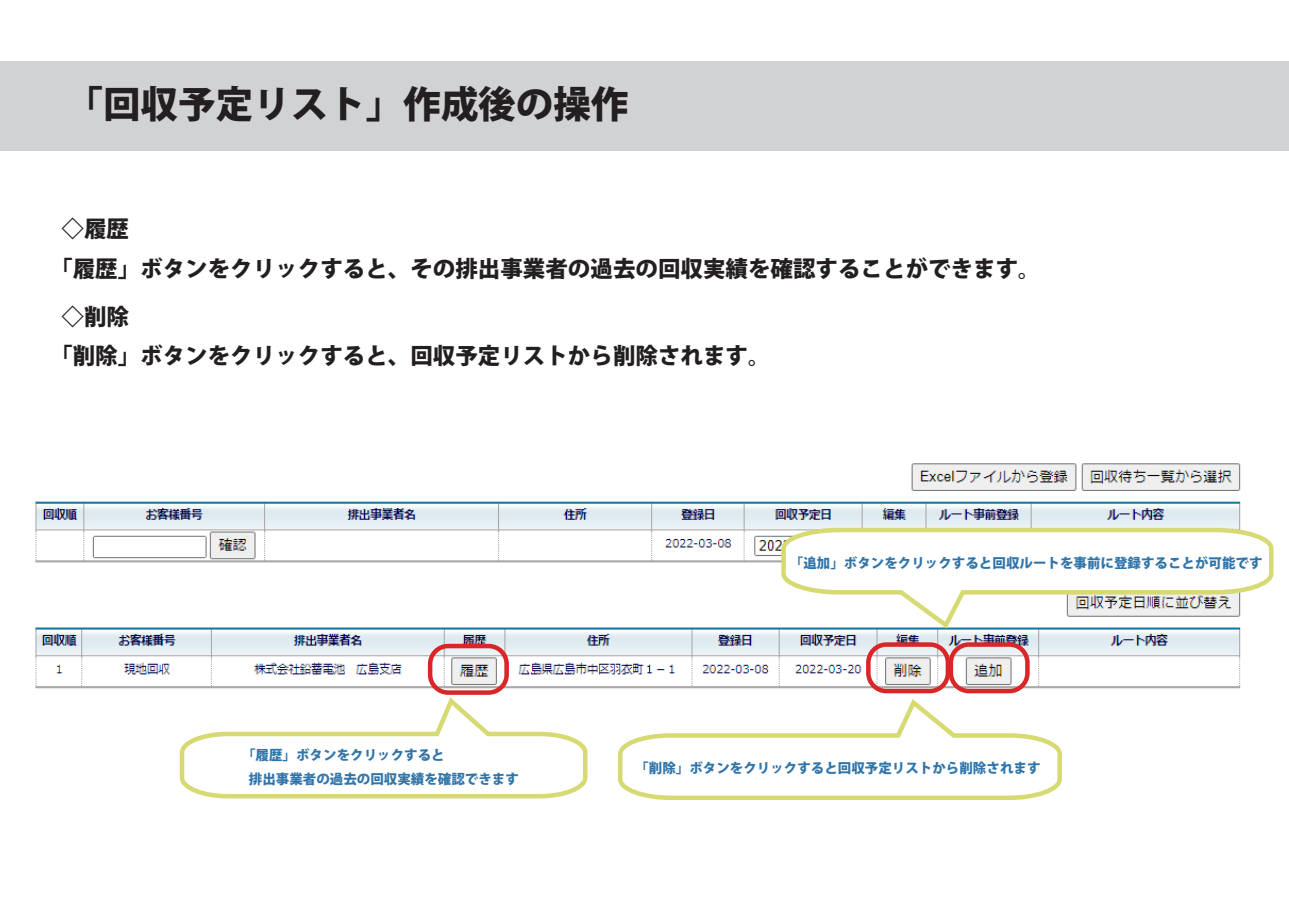
<style>
.page{position:relative;width:1289px;height:919px;background:#fff}
.page>*{position:absolute;margin:0;border:0;box-sizing:border-box;transform-origin:0 0}
.t1{font:800 37.5px "Koz Go Pr 6 N";color:#231f20}
.t2{font:800 22.5px/39.3px "Koz Go Pr 6 N";color:#231f20}
.t3{font:800 13.5px/23.7px "Koz Go Pr 6 N";color:#3075aa}
</style>
<div class="page">
<div style="left:0;top:62px;width:1288px;height:89px;background:#d1d2d4"></div>
<img style="left:35px;top:463px;width:1206px;height:231px">
<div style="left:428px;top:643px;width:81px;height:51px;border:4px solid #d92628;border-radius:18px"></div>
<div style="left:866px;top:642px;width:84px;height:51px;border:4px solid #d92628;border-radius:18px"></div>
<div style="left:948px;top:642px;width:81px;height:51px;border:4px solid #d92628;border-radius:18px"></div>
<svg style="left:177px;top:693px;width:412px;height:106px"></svg>
<svg style="left:618px;top:699px;width:444px;height:101px"></svg>
<svg style="left:779px;top:525px;width:495px;height:107px"></svg>
<h1 class="t1" style="left:66px;top:83px;width:564px">「回収予定リスト」作成後の操作</h1>
<h2 class="t2" style="left:50px;top:210px;width:992px;text-indent:11px">◇履歴<br>「履歴」ボタンをクリックすると、その排出事業者の過去の回収実績を確認することができます。</h2>
<h2 class="t2" style="left:50px;top:297px;width:722px;text-indent:11px">◇削除<br>「削除」ボタンをクリックすると、回収予定リストから削除されます。</h2>
<p class="t3" style="left:249px;top:744px;width:271px;text-indent:-7px">「履歴」ボタンをクリックすると<br>排出事業者の過去の回収実績を確認できます</p>
<p class="t3" style="left:789px;top:552px;width:474px">「追加」ボタンをクリックすると回収ルートを事前に登録することが可能です</p>
<p class="t3" style="left:635px;top:756px;width:407px">「削除」ボタンをクリックすると回収予定リストから削除されます</p>
</div>
